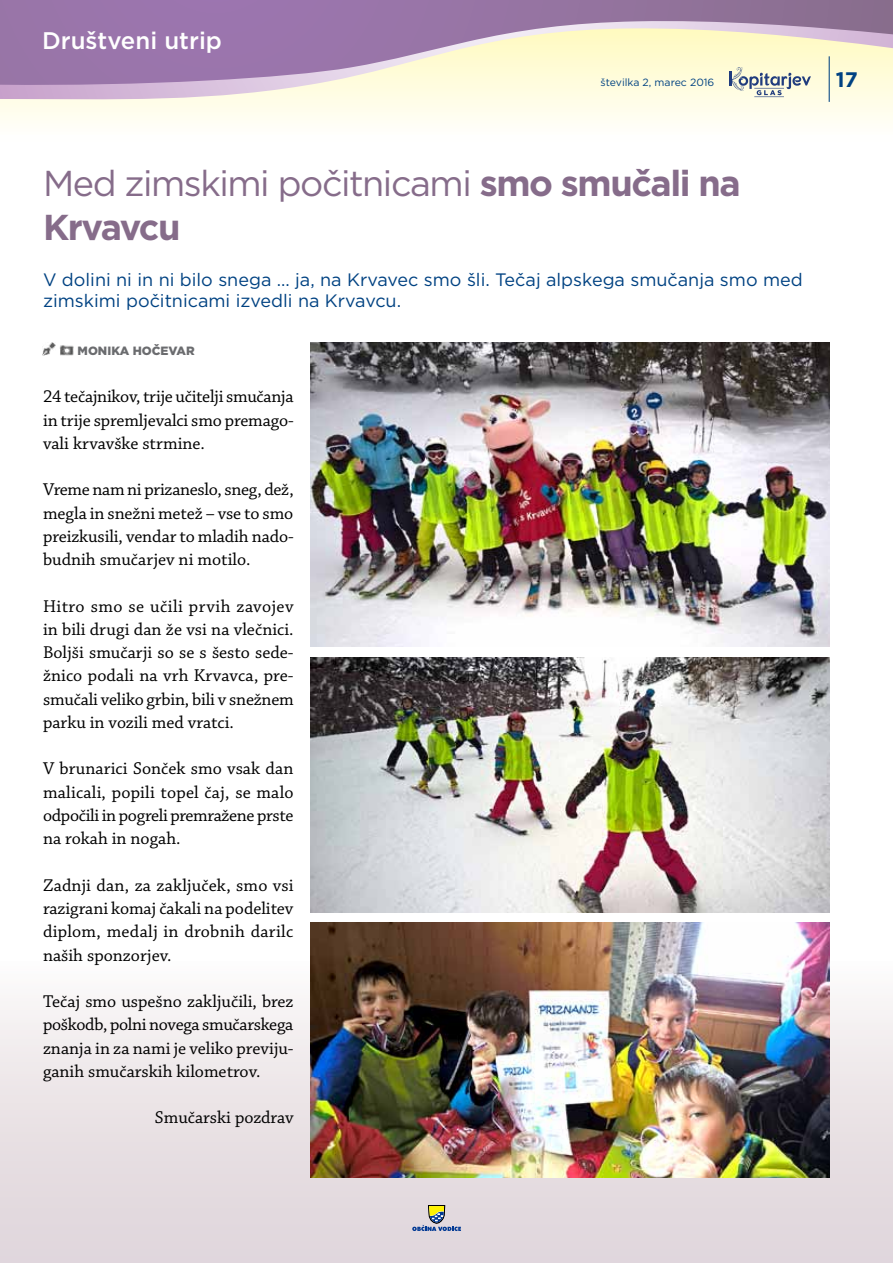
<style>
.page{position:relative;width:893px;height:1263px;background:#fff}
.page>*{position:absolute;margin:0;border:0;box-sizing:border-box;transform-origin:0 0}
.t1{font:36px/43.2px "Gotham OT";letter-spacing:-.04em;color:#866c8a}
.t2{font:500 24px "Gotham OT";color:#fff}
.t3{font:700 21px "Gotham OT";color:#004282}
.t4{font:18px/23.2px "Chaparral Pro";color:#000;text-align:justify}
.t5{font:18px/21px "Gotham OT";color:#004282}
.t6{font:900 12px "Gotham OT";color:#6b6c6f}
.t7{font:10.5px "Gotham OT";color:#004282}
.s1{font-weight:700}
</style>
<div class="page">
<div style="left:0;top:961px;width:893px;height:302px;background:linear-gradient(to bottom,#fbf9f8,#ddd2d8)"></div>
<div style="left:0;top:0;width:893px;height:141px;background:#fffef4"></div>
<svg style="left:0;top:86px;width:893px;height:17px"></svg>
<svg style="left:0;top:0;width:893px;height:86px;background:#bda4b8"></svg>
<svg style="left:412px;top:1205px;width:49px;height:26px"></svg>
<hr style="left:829px;top:56px;width:1px;height:46px;background:#004282">
<hr style="left:729px;top:71px;width:3px;height:14px;background:#203c7e">
<svg style="left:731px;top:67px;width:80px;height:31px;background:#cfd3c8"></svg>
<img style="left:310px;top:342px;width:519px;height:304px">
<img style="left:310px;top:657px;width:519px;height:255px">
<img style="left:310px;top:923px;width:519px;height:255px">
<svg style="left:43px;top:342px;width:30px;height:13px"></svg>
<h2 class="t2" style="left:42px;top:27px;width:181px">Društveni utrip</h2>
<p class="t7" style="left:601px;top:76px;width:115px">številka 2, marec 2016</p>
<p class="t3" style="left:836px;top:67px;width:23px">17</p>
<h1 class="t1" style="left:43px;top:161px;width:699px">Med zimskimi počitnicami <span class="s1">smo smučali na<br>Krvavcu</span></h1>
<p class="t5" style="left:43px;top:269px;width:761px">V dolini ni in ni bilo snega … ja, na Krvavec smo šli. Tečaj alpskega smučanja smo med zimskimi počitnicami izvedli na Krvavcu.</p>
<p class="t6" style="left:78px;top:344px;width:119px">MONIKA HOČEVAR</p>
<p class="t4" style="left:43px;top:386px;width:252px">24 tečajnikov, trije učitelji smučanja in trije spremljevalci smo premago&shy;vali krvavške strmine.</p>
<p class="t4" style="left:43px;top:479px;width:252px">Vreme nam ni prizaneslo, sneg, dež, megla in snežni metež – vse to smo preizkusili, vendar to mladih nado&shy;budnih smučarjev ni motilo.</p>
<p class="t4" style="left:43px;top:595px;width:252px">Hitro smo se učili prvih zavojev in bili drugi dan že vsi na vlečnici.<br>Boljši smučarji so se s šesto sede&shy;žnico podali na vrh Krvavca, pre&shy;smučali veliko grbin, bili v snežnem parku in vozili med vratci.</p>
<p class="t4" style="left:43px;top:758px;width:252px">V brunarici Sonček smo vsak dan malicali, popili topel čaj, se malo odpočili in pogreli premražene prste na rokah in nogah.</p>
<p class="t4" style="left:43px;top:874px;width:252px">Zadnji dan, za zaključek, smo vsi razigrani komaj čakali na podelitev diplom, medalj in drobnih darilc naših sponzorjev.</p>
<p class="t4" style="left:43px;top:990px;width:252px">Tečaj smo uspešno zaključili, brez poškodb, polni novega smučarskega znanja in za nami je veliko previju&shy;ganih smučarskih kilometrov.</p>
<p class="t4" style="left:155px;top:1107px;width:140px">Smučarski pozdrav</p>
</div>
